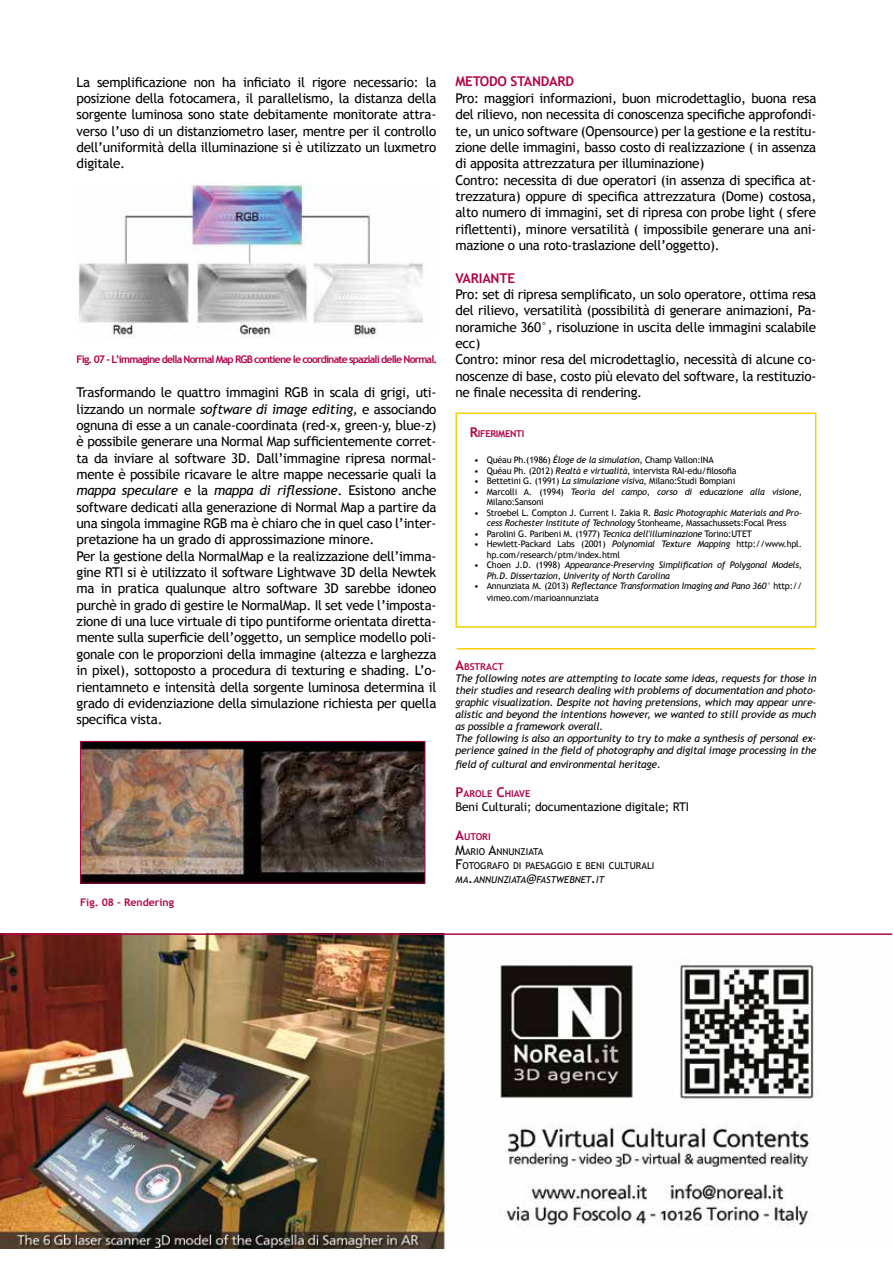
<style>
.page{position:relative;width:893px;height:1263px;background:#fff}
.page>*{position:absolute;margin:0;border:0;box-sizing:border-box;transform-origin:0 0}
.t1{font:13.5px/16.4px "Trebuchet MS";letter-spacing:-.02em;color:#000}
.t2{font:700 13.5px "Trebuchet MS";letter-spacing:-.02em;color:#b40247}
.t3{font:12px "Trebuchet MS";letter-spacing:-.01em;color:#000}
.t4{font:italic 10.5px/12px "Trebuchet MS";letter-spacing:-.02em;color:#000}
.t5{font:700 10.5px "Trebuchet MS";letter-spacing:-.08em;color:#b40247}
.t6{font:700 10.5px "Trebuchet MS";color:#b40247}
.t7{font:9.45px/14.4px "Trebuchet MS";color:#000}
.t8{font:700 9.45px "Trebuchet MS";color:#b40247}
.t9{font:700 9.45px "Trebuchet MS";letter-spacing:-.03em;color:#b40247}
.t10{font:9px/10.5px "Trebuchet MS";letter-spacing:-.02em;color:#000}
.t11{font:italic 9px/10.5px "Trebuchet MS";letter-spacing:-.02em;color:#000}
.s1{font-style:italic}
.s2{font-size:13.5px}
.s3{font-style:normal}
.s4{font-weight:700;font-size:13.5px;color:#b40247}
.s5{font-weight:700;color:#b40247}
.s6{font-style:italic;font-size:13.5px}
</style>
<div class="page">
<img style="left:78px;top:184px;width:345px;height:154px">
<img style="left:82px;top:743px;width:341px;height:138px">
<div style="left:80px;top:741px;width:345px;height:142px;border:1px solid #b40247"></div>
<hr style="left:457px;top:648px;width:358px;height:1px;background:#f7d200">
<div style="left:455px;top:412px;width:361px;height:216px;border:2px solid #f7d200"></div>
<img style="left:0;top:935px;width:815px;height:313px">
<hr style="left:0;top:933px;width:892px;height:2px;background:#b40247">
<p class="t1" style="left:77px;top:74px;width:361px;text-align:justify">La semplificazione non ha inficiato il rigore necessario: la posizione della fotocamera, il parallelismo, la distanza della sorgente luminosa sono state debitamente monitorate attra&shy;verso l’uso di un distanziometro laser, mentre per il controllo dell’uniformità della illuminazione si è utilizzato un luxmetro digitale.</p>
<p class="t5" style="left:77px;top:352px;width:362px">Fig. 07 - L’immagine della Normal Map RGB contiene le coordinate spaziali delle Normal.</p>
<p class="t1" style="left:77px;top:384px;width:361px">Trasformando le quattro immagini RGB in scala di grigi, uti&shy;lizzando un normale <span class="s1">software di image editing,</span> e associando ognuna di esse a un canale-coordinata (red-x, green-y, blue-z) è possibile generare una Normal Map sufficientemente corret&shy;ta da inviare al software 3D. Dall’immagine ripresa normal&shy;mente è possibile ricavare le altre mappe necessarie quali la <span class="s1">mappa speculare</span> e la <span class="s1">mappa di riflessione</span>. Esistono anche software dedicati alla generazione di Normal Map a partire da una singola immagine RGB ma è chiaro che in quel caso l’inter&shy;pretazione ha un grado di approssimazione minore.<br>Per la gestione della NormalMap e la realizzazione dell’imma&shy;gine RTI si è utilizzato il software Lightwave 3D della Newtek ma in pratica qualunque altro software 3D sarebbe idoneo purchè in grado di gestire le NormalMap. Il set vede l’imposta&shy;zione di una luce virtuale di tipo puntiforme orientata diretta&shy;mente sulla superficie dell’oggetto, un semplice modello poli&shy;gonale con le proporzioni della immagine (altezza e larghezza in pixel), sottoposto a procedura di texturing e shading. L’o&shy;rientamneto e intensità della sorgente luminosa determina il grado di evidenziazione della simulazione richiesta per quella specifica vista.</p>
<p class="t6" style="left:80px;top:896px;width:95px">Fig. 08 – Rendering</p>
<p class="t2" style="left:455px;top:73px;width:120px">METODO STANDARD</p>
<p class="t1" style="left:455px;top:90px;width:362px">Pro: maggiori informazioni, buon microdettaglio, buona resa del rilievo, non necessita di conoscenza specifiche approfondi&shy;te, un unico software (Opensource) per la gestione e la restitu&shy;zione delle immagini, basso costo di realizzazione ( in assenza di apposita attrezzatura per illuminazione)<br>Contro: necessita di due operatori (in assenza di specifica at&shy;trezzatura) oppure di specifica attrezzatura (Dome) costosa, alto numero di immagini, set di ripresa con probe light ( sfere riflettenti), minore versatilità ( impossibile generare una ani&shy;mazione o una roto-traslazione dell’oggetto).</p>
<p class="t2" style="left:455px;top:269px;width:61px">VARIANTE</p>
<p class="t1" style="left:455px;top:286px;width:362px">Pro: set di ripresa semplificato, un solo operatore, ottima resa del rilievo, versatilità (possibilità di generare animazioni, Pa&shy;noramiche 360°, risoluzione in uscita delle immagini scalabile ecc)<br>Contro: minor resa del microdettaglio, necessità di alcune co&shy;noscenze di base, costo più elevato del software, la restituzio&shy;ne finale necessita di rendering.</p>
<p class="t9" style="left:470px;top:427px;width:55px"><span class="s2">R</span>IFERIMENTI</p>
<p class="t10" style="left:474px;top:455px;width:241px">• Quéau Ph.(1986) <span class="s1">Éloge de la simulation</span>, Champ Vallon:INA</p>
<p class="t10" style="left:474px;top:466px;width:264px">• Quéau Ph. (2012) <span class="s1">Realtà e virtualità</span>, intervista RAI-edu/filosofia</p>
<p class="t10" style="left:474px;top:476px;width:263px">• Bettetini G. (1991) <span class="s1">La simulazione visiva</span>, Milano:Studi Bompiani</p>
<p class="t11" style="left:487px;top:487px;width:317px;text-indent:-13px"><span class="s3">• Marcolli A. (1994)</span> Teoria del campo<span class="s3">,</span> corso di educazione alla visione<span class="s3">,<br>Milano:Sansoni</span></p>
<p class="t10" style="left:474px;top:508px;width:330px;text-align:center">• Stroebel L. Compton J. Current I. Zakia R. <span class="s1">Basic Photographic Materials and Pro&shy;cess Rochester Institute of Technology</span> Stonheame, Massachussets:Focal Press</p>
<p class="t10" style="left:474px;top:529px;width:279px">• Parolini G. Paribeni M. (1977) <span class="s1">Tecnica dell'illuminazione</span> Torino:UTET</p>
<p class="t10" style="left:487px;top:539px;width:317px;text-indent:-13px">• Hewlett-Packard Labs (2001) <span class="s1">Polynomial Texture Mapping</span> http://www.hpl. hp.com/research/ptm/index.html</p>
<p class="t11" style="left:487px;top:560px;width:317px;text-indent:-13px"><span class="s3">• Choen J.D. (1998)</span> Appearance-Preserving Simplification of Polygonal Models<span class="s3">,<br></span>Ph.D. Dissertazion, Univerity of North Carolina</p>
<p class="t10" style="left:487px;top:580px;width:317px;line-height:12px;text-indent:-13px">• Annunziata M. (2013) <span class="s1">Reflectance Transformation Imaging and Pano 360°</span> http:// vimeo.com/marioannunziata</p>
<p class="t8" style="left:455px;top:660px;width:50px"><span class="s2">A</span>BSTRACT</p>
<p class="t4" style="left:455px;top:672px;width:362px">The following notes are attempting to locate some ideas, requests for those in their studies and research dealing with problems of documentation and photo&shy;graphic visualization. Despite not having pretensions, which may appear unre&shy;alistic and beyond the intentions however, we wanted to still provide as much as possible a framework overall.<br>The following is also an opportunity to try to make a synthesis of personal ex&shy;perience gained in the field of photography and digital image processing in the</p>
<p class="t4" style="left:455px;top:758px;width:207px">field of cultural and environmental heritage.</p>
<p class="t8" style="left:455px;top:788px;width:76px"><span class="s2">P</span>AROLE <span class="s2">C</span>HIAVE</p>
<p class="t3" style="left:455px;top:800px;width:235px">Beni Culturali; documentazione digitale; RTI</p>
<p class="t7" style="left:455px;top:830px;width:200px"><span class="s4">A</span><span class="s5">UTORI<br></span><span class="s2">M</span>ARIO <span class="s2">A</span>NNUNZIATA<br><span class="s2">F</span>OTOGRAFO DI PAESAGGIO E BENI CULTURALI<br><span class="s1">MA</span><span class="s6">.</span><span class="s1">ANNUNZIATA</span><span class="s6">@</span><span class="s1">FASTWEBNET</span><span class="s6">.</span><span class="s1">IT</span></p>
</div>
